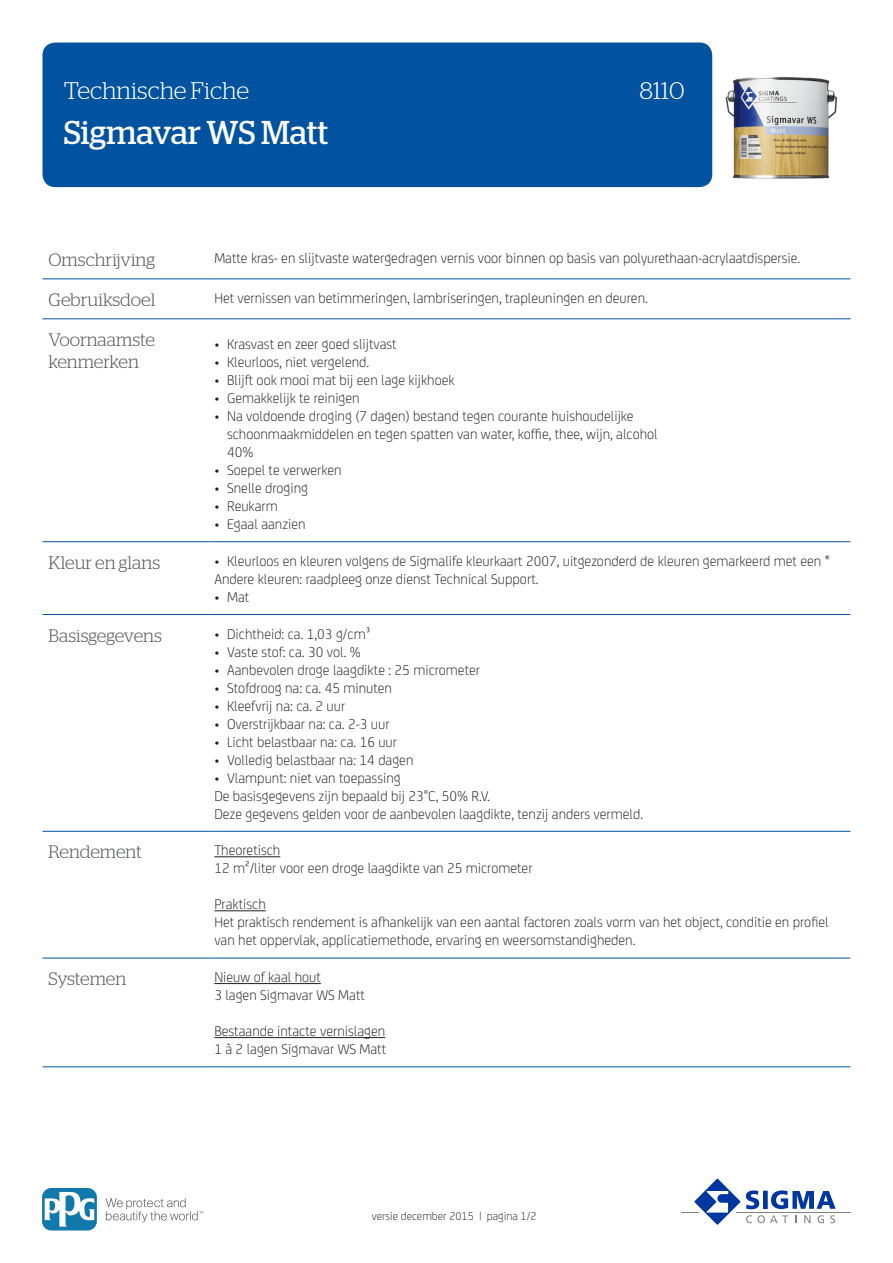
<style>
.page{position:relative;width:893px;height:1263px;background:#fff}
.page>*{position:absolute;margin:0;border:0;box-sizing:border-box;transform-origin:0 0}
.t1{font:33px "Stag";color:#fff}
.RH1{font:300 24px "Stag";color:#fff}
.KOP{font:300 18px/21.6px "Stag";color:#57585a}
.BODY{font:300 15px/18px "FS Joey";color:#231f20}
.t2{font:300 12px "FS Joey";color:#231f20}
</style>
<div class="page">
<div style="left:43px;top:43px;width:669px;height:144px;background:#0153a0;border-radius:13px"></div>
<hr style="left:681px;top:1211px;width:169px;height:1px;background:#808285">
<svg style="left:689px;top:1178px;width:147px;height:47px"></svg>
<svg style="left:106px;top:1198px;width:97px;height:24px"></svg>
<svg style="left:43px;top:1188px;width:54px;height:42px"></svg>
<svg style="left:45px;top:1191px;width:49px;height:35px"></svg>
<hr style="left:43px;top:278px;width:165px;height:1px;background:#0153a0">
<hr style="left:208px;top:278px;width:642px;height:1px;background:#0153a0">
<hr style="left:43px;top:318px;width:165px;height:1px;background:#0153a0">
<hr style="left:208px;top:318px;width:642px;height:1px;background:#0153a0">
<hr style="left:43px;top:541px;width:165px;height:1px;background:#0153a0">
<hr style="left:208px;top:541px;width:642px;height:1px;background:#0153a0">
<hr style="left:43px;top:614px;width:165px;height:1px;background:#0153a0">
<hr style="left:208px;top:614px;width:642px;height:1px;background:#0153a0">
<hr style="left:43px;top:831px;width:165px;height:1px;background:#0153a0">
<hr style="left:208px;top:831px;width:642px;height:1px;background:#0153a0">
<hr style="left:43px;top:958px;width:165px;height:1px;background:#0153a0">
<hr style="left:208px;top:958px;width:642px;height:1px;background:#0153a0">
<hr style="left:43px;top:1066px;width:165px;height:1px;background:#0153a0">
<hr style="left:208px;top:1066px;width:642px;height:1px;background:#0153a0">
<hr style="left:214px;top:856px;width:66px;height:1px;background:#231f20">
<hr style="left:214px;top:910px;width:52px;height:1px;background:#231f20">
<hr style="left:214px;top:983px;width:107px;height:1px;background:#231f20">
<hr style="left:214px;top:1037px;width:171px;height:1px;background:#231f20">
<img style="left:725px;top:77px;width:112px;height:102px">
<p class="RH1" style="left:64px;top:77px;width:187px">Technische Fiche</p>
<p class="RH1" style="left:640px;top:77px;width:46px">8110</p>
<p class="t1" style="left:64px;top:114px;width:266px">Sigmavar WS Matt</p>
<p class="KOP" style="left:49px;top:249px;width:108px">Omschrijving</p>
<p class="BODY" style="left:214px;top:248px;width:587px">Matte kras- en slijtvaste watergedragen vernis voor binnen op basis van polyurethaan-acrylaatdispersie.</p>
<p class="KOP" style="left:49px;top:289px;width:108px">Gebruiksdoel</p>
<p class="BODY" style="left:214px;top:288px;width:435px">Het vernissen van betimmeringen, lambriseringen, trapleuningen en deuren.</p>
<p class="KOP" style="left:49px;top:329px;width:108px">Voornaamste kenmerken</p>
<p class="BODY" style="left:214px;top:334px;width:184px">• Krasvast en zeer goed slijtvast</p>
<p class="BODY" style="left:214px;top:352px;width:156px">• Kleurloos, niet vergelend.</p>
<p class="BODY" style="left:214px;top:370px;width:242px">• Blijft ook mooi mat bij een lage kijkhoek</p>
<p class="BODY" style="left:214px;top:388px;width:147px">• Gemakkelijk te reinigen</p>
<p class="BODY" style="left:227px;top:406px;width:432px;text-indent:-13px">• Na voldoende droging (7 dagen) bestand tegen courante huishoudelijke schoonmaakmiddelen en tegen spatten van water, koffie, thee, wijn, alcohol<br>40%</p>
<p class="BODY" style="left:214px;top:460px;width:129px">• Soepel te verwerken</p>
<p class="BODY" style="left:214px;top:478px;width:95px">• Snelle droging</p>
<p class="BODY" style="left:214px;top:496px;width:65px">• Reukarm</p>
<p class="BODY" style="left:214px;top:514px;width:93px">• Egaal aanzien</p>
<p class="KOP" style="left:49px;top:551px;width:113px">Kleur en glans</p>
<p class="BODY" style="left:214px;top:551px;width:617px">• Kleurloos en kleuren volgens de Sigmalife kleurkaart 2007, uitgezonderd de kleuren gemarkeerd met een *</p>
<p class="BODY" style="left:214px;top:569px;width:326px">Andere kleuren: raadpleeg onze dienst Technical Support.</p>
<p class="BODY" style="left:214px;top:587px;width:36px">• Mat</p>
<p class="KOP" style="left:49px;top:624px;width:115px">Basisgegevens</p>
<p class="BODY" style="left:214px;top:624px;width:157px">• Dichtheid: ca. 1,03 g/cm³</p>
<p class="BODY" style="left:214px;top:642px;width:148px">• Vaste stof: ca. 30 vol. %</p>
<p class="BODY" style="left:214px;top:660px;width:267px">• Aanbevolen droge laagdikte : 25 micrometer</p>
<p class="BODY" style="left:214px;top:678px;width:179px">• Stofdroog na: ca. 45 minuten</p>
<p class="BODY" style="left:214px;top:696px;width:132px">• Kleefvrij na: ca. 2 uur</p>
<p class="BODY" style="left:214px;top:714px;width:177px">• Overstrijkbaar na: ca. 2-3 uur</p>
<p class="BODY" style="left:214px;top:732px;width:184px">• Licht belastbaar na: ca. 16 uur</p>
<p class="BODY" style="left:214px;top:750px;width:201px">• Volledig belastbaar na: 14 dagen</p>
<p class="BODY" style="left:214px;top:768px;width:188px">• Vlampunt: niet van toepassing</p>
<p class="BODY" style="left:214px;top:786px;width:430px">De basisgegevens zijn bepaald bij 23°C, 50% R.V.<br>Deze gegevens gelden voor de aanbevolen laagdikte, tenzij anders vermeld.</p>
<p class="KOP" style="left:49px;top:841px;width:95px">Rendement</p>
<p class="BODY" style="left:214px;top:840px;width:320px">Theoretisch<br>12 m²/liter voor een droge laagdikte van 25 micrometer</p>
<p class="BODY" style="left:214px;top:894px;width:616px">Praktisch<br>Het praktisch rendement is afhankelijk van een aantal factoren zoals vorm van het object, conditie en profiel van het oppervlak, applicatiemethode, ervaring en weersomstandigheden.</p>
<p class="KOP" style="left:49px;top:968px;width:79px">Systemen</p>
<p class="BODY" style="left:214px;top:967px;width:152px">Nieuw of kaal hout<br>3 lagen Sigmavar WS Matt</p>
<p class="BODY" style="left:214px;top:1021px;width:173px">Bestaande intacte vernislagen<br>1 à 2 lagen Sigmavar WS Matt</p>
<p class="t2" style="left:372px;top:1208px;width:166px">versie december 2015 | pagina 1/2</p>
</div>
